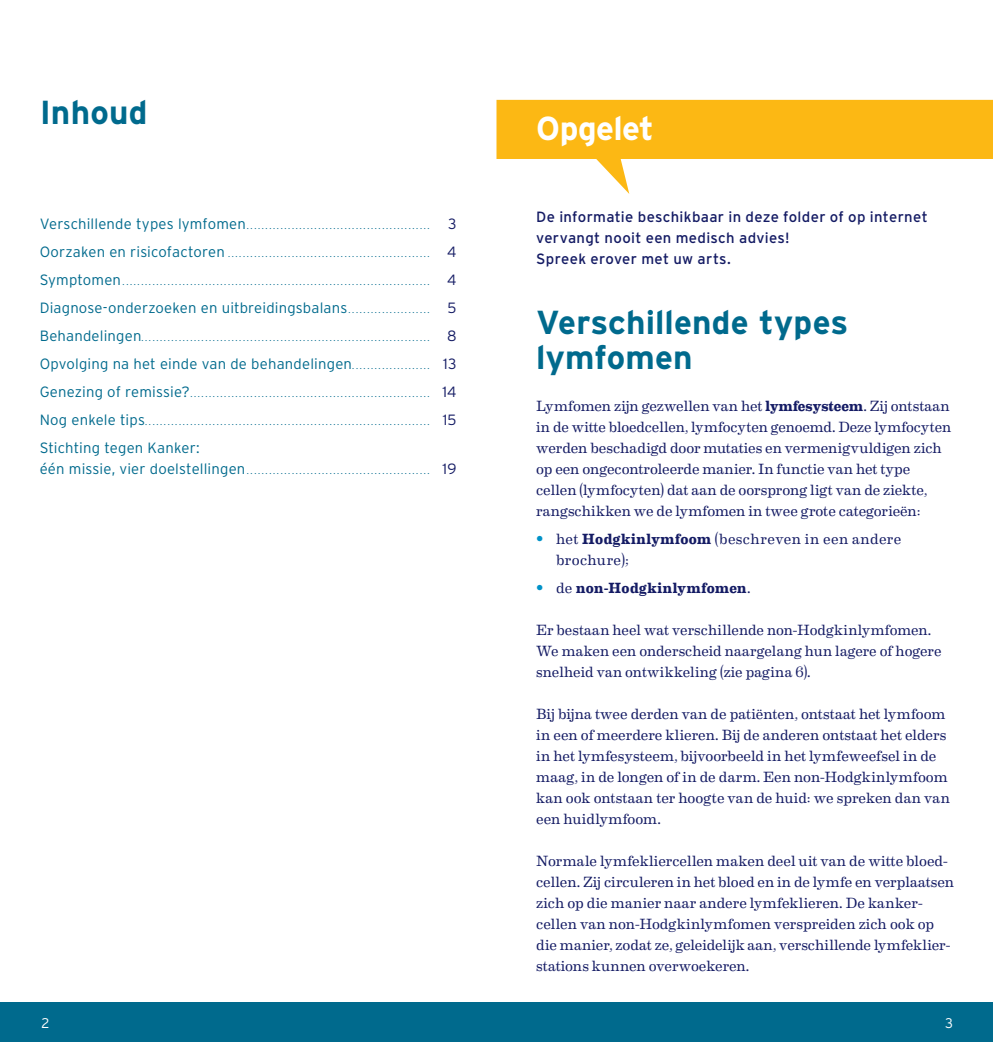
<style>
.page{position:relative;width:993px;height:1042px;background:#fff}
.page>*{position:absolute;margin:0;border:0;box-sizing:border-box;transform-origin:0 0}
._3_Titel_Niveau_1{font:700 33.25px/35px "Interstate";color:#006a8d}
.t1{font:700 33.25px "Interstate";letter-spacing:-.02em;color:#fff}
._2_Titel_Inhoud{font:700 33.25px "Interstate";letter-spacing:.005em;color:#006a8d}
.A_Body{font:14.88px/21px "Eames Century Modern";letter-spacing:-.005em;color:#141b64}
.A_Inhoudstafel{font:300 14.88px "Interstate";letter-spacing:.01em;color:#006a8d}
.A_Body_Voor_wie{font:14.88px/21px "Interstate";letter-spacing:.02em;color:#141b64}
.A_Body-2{font:14.88px/21px "Eames Century Modern";letter-spacing:.025em;color:#141b64}
.t2{font:700 14.88px "Eames Century Modern";letter-spacing:.025em;color:#141b64}
.t3{font:300 14px "Interstate";color:#fff}
.A_Inhoudstafel-2{font:300 8.75px "Interstate";color:#006a8d}
.s1{font-size:14.88px}
.s2{font-size:14.88px;color:#141b64}
.s3{font-size:8.75px}
.s4{color:#141b64}
.s5{font-weight:700}
.s6{font-family:"Interstate";font-weight:700;color:#0092c8}
.s7{font-family:"Interstate";color:#0092c8}
.s8{font-weight:400}
</style>
<div class="page">
<svg style="left:496px;top:100px;width:496px;height:94px;fill:#fcb814"></svg>
<div style="left:0;top:1002px;width:992px;height:40px;background:#006a8d"></div>
<p class="_2_Titel_Inhoud" style="left:40px;top:92px;width:109px">Inhoud</p>
<p class="A_Inhoudstafel-2" style="left:40px;top:220px;width:418px"><span class="s1">Verschillende types lymfomen</span>................................................. <span class="s2">3</span></p>
<p class="A_Inhoudstafel-2" style="left:40px;top:248px;width:418px"><span class="s1">Oorzaken en risicofactoren</span> ...................................................... <span class="s2">4</span></p>
<p class="A_Inhoudstafel-2" style="left:40px;top:276px;width:418px"><span class="s1">Symptomen</span>.................................................................................. <span class="s2">4</span></p>
<p class="A_Inhoudstafel" style="left:40px;top:298px;width:418px">Diagnose-onderzoeken en uitbreidingsbalans<span class="s3">. . . . . . . . . . . . . . . . . . . . . .</span> <span class="s4">5</span></p>
<p class="A_Inhoudstafel-2" style="left:40px;top:332px;width:418px"><span class="s1">Behandelingen</span>............................................................................. <span class="s2">8</span></p>
<p class="A_Inhoudstafel" style="left:40px;top:354px;width:418px">Opvolging na het einde van de behandelingen<span class="s3">. . . . . . . . . . . . . . . . . . . . .</span> <span class="s4">13</span></p>
<p class="A_Inhoudstafel-2" style="left:40px;top:388px;width:418px"><span class="s1">Genezing of remissie?</span>................................................................ <span class="s2">14</span></p>
<p class="A_Inhoudstafel-2" style="left:40px;top:416px;width:418px"><span class="s1">Nog enkele tips</span>............................................................................ <span class="s2">15</span></p>
<p class="A_Inhoudstafel" style="left:40px;top:438px;width:161px">Stichting tegen Kanker:</p>
<p class="A_Inhoudstafel-2" style="left:40px;top:465px;width:418px"><span class="s1">één missie, vier doelstellingen</span>................................................. <span class="s2">19</span></p>
<p class="t1" style="left:536px;top:108px;width:119px">Opgelet</p>
<p class="A_Body_Voor_wie" style="left:536px;top:206px;width:393px">De informatie beschikbaar in deze folder of op internet vervangt nooit een medisch advies!</p>
<p class="A_Body_Voor_wie" style="left:536px;top:248px;width:196px">Spreek erover met uw arts.</p>
<p class="_3_Titel_Niveau_1" style="left:536px;top:304px;width:313px">Verschillende types lymfomen</p>
<p class="A_Body" style="left:536px;top:394px;width:416px">Lymfomen zijn gezwellen van het <span class="s5">lymfesysteem</span>. Zij ontstaan in de witte bloedcellen, lymfocyten genoemd. Deze lymfocyten werden beschadigd door mutaties en vermenigvuldigen zich op een ongecontroleerde manier. In functie van het type cellen (lymfocyten) dat aan de oorsprong ligt van de ziekte, rangschikken we de lymfomen in twee grote categorieën:</p>
<p class="A_Body-2" style="left:556px;top:527px;width:347px;text-indent:-20px"><span class="s6">•</span> het <span class="s5">Hodgkinlymfoom</span> (beschreven in een andere brochure);</p>
<p class="t2" style="left:536px;top:576px;width:216px"><span class="s7">•</span> <span class="s8">de</span> non-Hodgkinlymfomen<span class="s8">.</span></p>
<p class="A_Body" style="left:536px;top:618px;width:407px">Er bestaan heel wat verschillende non-Hodgkinlymfomen.<br>We maken een onderscheid naargelang hun lagere of hogere snelheid van ontwikkeling (zie pagina 6).</p>
<p class="A_Body" style="left:536px;top:702px;width:415px">Bij bijna twee derden van de patiënten, ontstaat het lymfoom in een of meerdere klieren. Bij de anderen ontstaat het elders in het lymfesysteem, bijvoorbeeld in het lymfeweefsel in de maag, in de longen of in de darm. Een non-Hodgkinlymfoom kan ook ontstaan ter hoogte van de huid: we spreken dan van een huidlymfoom.</p>
<p class="A_Body" style="left:536px;top:849px;width:419px">Normale lymfekliercellen maken deel uit van de witte bloed&shy;cellen. Zij circuleren in het bloed en in de lymfe en verplaatsen zich op die manier naar andere lymfeklieren. De kanker&shy;cellen van non-Hodgkinlymfomen verspreiden zich ook op die manier, zodat ze, geleidelijk aan, verschillende lymfeklier&shy;stations kunnen overwoekeren.</p>
<p class="t3" style="left:42px;top:1014px;width:9px">2</p>
<p class="t3" style="left:944px;top:1014px;width:9px">3</p>
</div>
